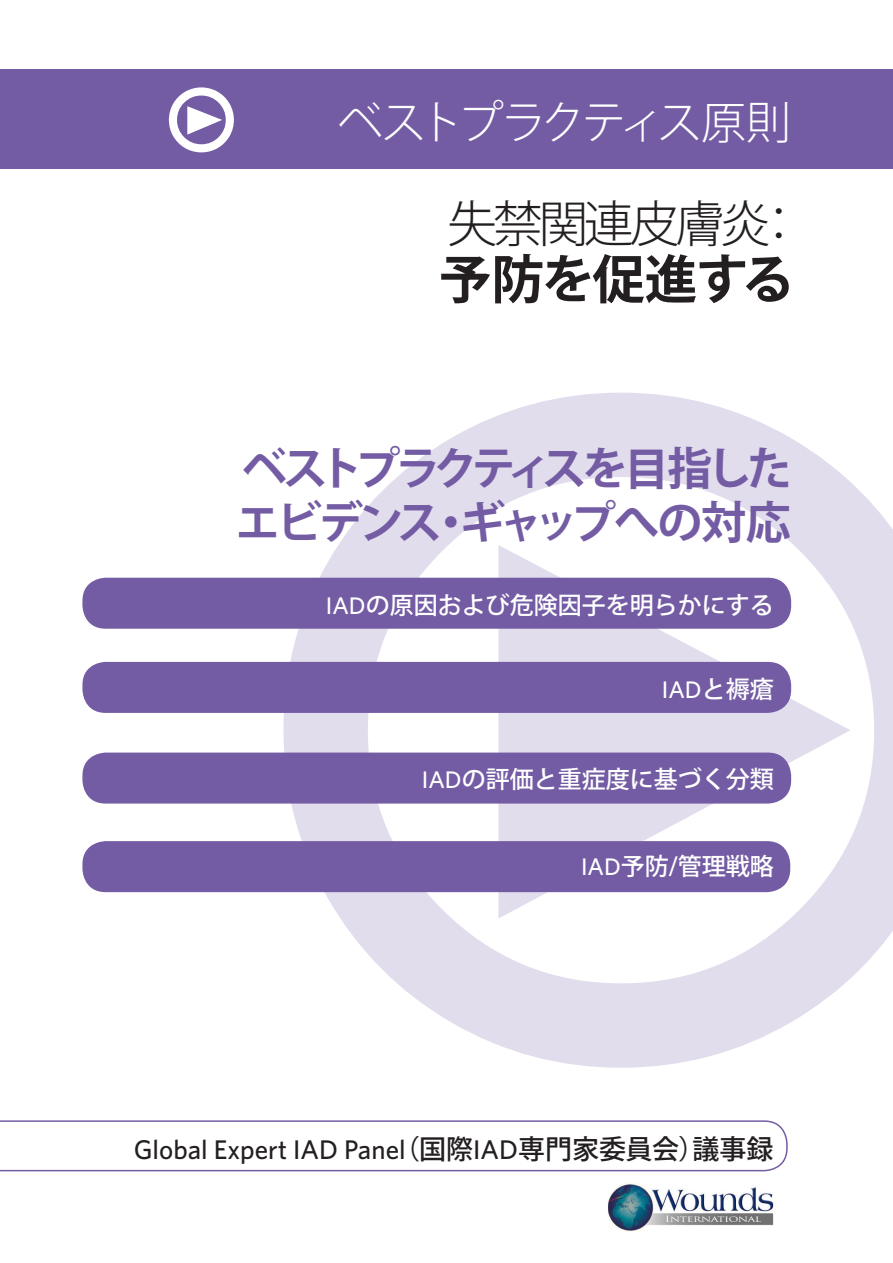
<style>
.page{position:relative;width:893px;height:1263px;background:#fff}
.page>*{position:absolute;margin:0;border:0;box-sizing:border-box;transform-origin:0 0}
.t1{font:700 52.5px "Koz Go Pr 6 N";letter-spacing:-.03em;color:#231f20}
.t2{font:300 49.5px "Koz Go Pr 6 N";letter-spacing:-.08em;color:#231f20}
.t3{font:700 45px/54px "Koz Go Pr 6 N";letter-spacing:-.105em;color:#735ca3}
.t4{font:300 45px "Koz Go Pr 6 N";letter-spacing:-.11em;color:#fff}
.t5{font:500 27px "Whitney";color:#231f20}
.t6{font:500 24px "Koz Go Pr 6 N";color:#fff}
.t7{font:500 24px "Whitney";color:#fff}
.s1{font-family:"Whitney"}
.s2{font-family:"Koz Go Pr 6 N"}
</style>
<div class="page">
<svg style="left:283px;top:393px;width:610px;height:675px"></svg>
<div style="left:0;top:69px;width:893px;height:99px;background:#735ca3"></div>
<div style="left:83px;top:578px;width:707px;height:50px;background:#735ca3;border-radius:22px"></div>
<div style="left:82px;top:578px;width:709px;height:51px;border:2px solid #735ca3;border-radius:22px"></div>
<div style="left:83px;top:663px;width:707px;height:49px;background:#735ca3;border-radius:22px"></div>
<div style="left:82px;top:662px;width:709px;height:51px;border:2px solid #735ca3;border-radius:22px"></div>
<div style="left:83px;top:753px;width:707px;height:50px;background:#735ca3;border-radius:22px"></div>
<div style="left:82px;top:752px;width:709px;height:51px;border:2px solid #735ca3;border-radius:22px"></div>
<div style="left:83px;top:842px;width:706px;height:49px;background:#735ca3;border-radius:22px"></div>
<div style="left:82px;top:841px;width:708px;height:51px;border:2px solid #735ca3;border-radius:22px"></div>
<svg style="left:0;top:1120px;width:788px;height:51px"></svg>
<img style="left:608px;top:1183px;width:165px;height:49px">
<svg style="left:169px;top:87px;width:65px;height:65px"></svg>
<h3 class="t4" style="left:338px;top:97px;width:455px">ベストプラクティス原則</h3>
<h2 class="t2" style="left:448px;top:195px;width:357px">失禁関連皮膚炎：</h2>
<h1 class="t1" style="left:439px;top:250px;width:357px">予防を促進する</h1>
<h3 class="t3" style="left:235px;top:442px;width:558px">ベストプラクティスを目指したエビデンス・ギャップへの対応</h3>
<p class="t6" style="left:326px;top:592px;width:449px"><span class="s1">IAD</span>の原因および危険因子を明らかにする</p>
<p class="t7" style="left:662px;top:676px;width:113px">IAD<span class="s2">と褥瘡</span></p>
<p class="t6" style="left:422px;top:766px;width:353px"><span class="s1">IAD</span>の評価と重症度に基づく分類</p>
<p class="t6" style="left:581px;top:853px;width:194px"><span class="s1">IAD</span>予防/管理戦略</p>
<p class="t5" style="left:134px;top:1133px;width:641px">Global Expert IAD Panel<span class="s2">（国際</span>IAD<span class="s2">専門家委員会）議事録</span></p>
</div>
